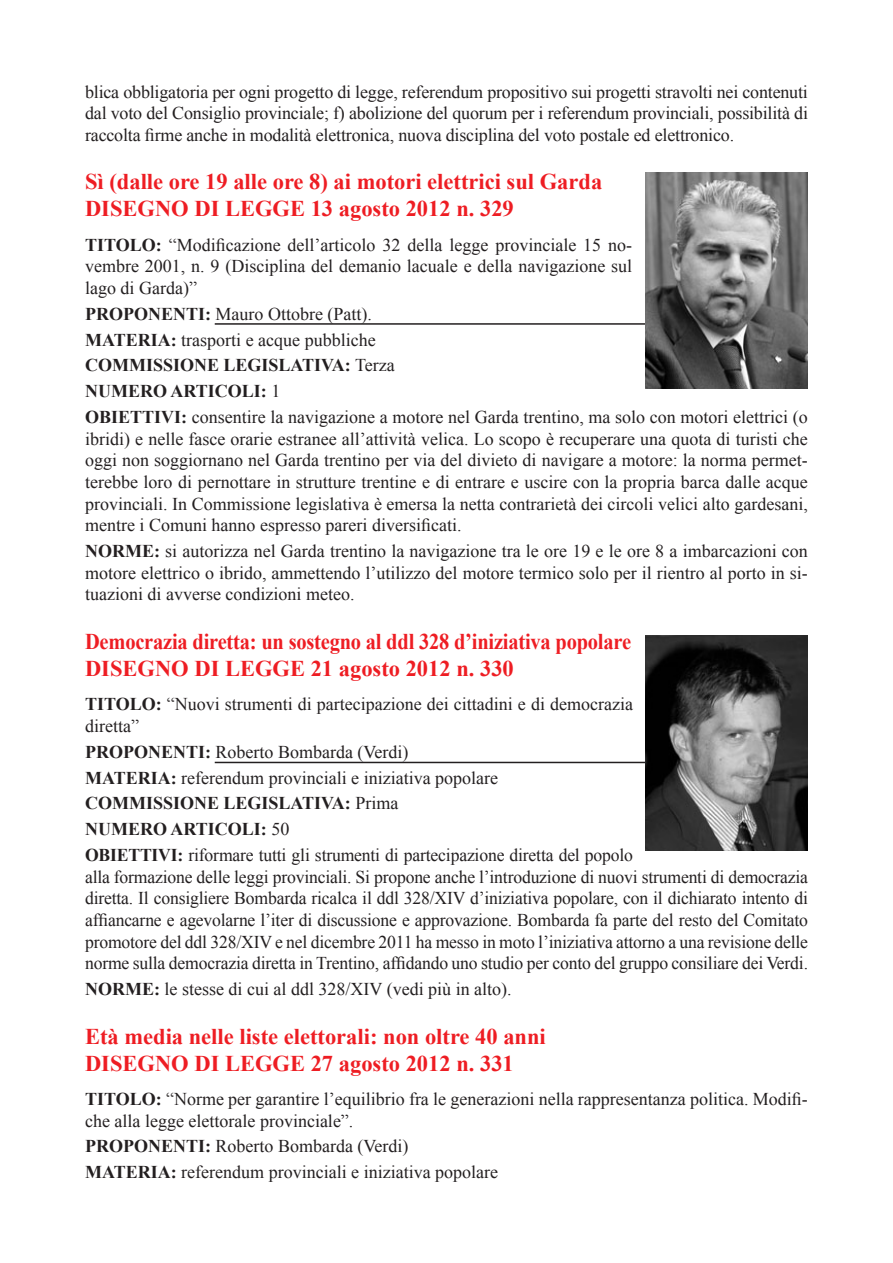
<style>
.page{position:relative;width:893px;height:1263px;background:#fff}
.page>*{position:absolute;margin:0;border:0;box-sizing:border-box;transform-origin:0 0}
.t1{font:700 22.5px/27px "Times New Roman";color:#ee1d23}
.t2{font:700 22.5px/27px "Times New Roman";color:#ee1d23;scale:.91 1}
.t3{font:18px/21.6px "Times New Roman";color:#231f20;text-align:justify}
.s1{font-weight:700}
</style>
<div class="page">
<hr style="left:215px;top:323px;width:496px;height:2px;background:#231f20">
<img style="left:645px;top:173px;width:163px;height:215px">
<hr style="left:215px;top:762px;width:496px;height:1px;background:#231f20">
<img style="left:646px;top:636px;width:162px;height:214px">
<p class="t3" style="left:85px;top:80px;width:724px">blica obbligatoria per ogni progetto di legge, referendum propositivo sui progetti stravolti nei contenuti dal voto del Consiglio provinciale; f) abolizione del quorum per i referendum provinciali, possibilità di raccolta firme anche in modalità elettronica, nuova disciplina del voto postale ed elettronico.</p>
<p class="t1" style="left:85px;top:168px;width:519px">Sì (dalle ore 19 alle ore 8) ai motori elettrici sul Garda<br>DISEGNO DI LEGGE 13 agosto 2012 n. 329</p>
<p class="t3" style="left:85px;top:234px;width:549px"><span class="s1">TITOLO:</span> “Modificazione dell’articolo 32 della legge provinciale 15 no&shy;vembre 2001, n. 9 (Disciplina del demanio lacuale e della navigazione sul lago di Garda)”</p>
<p class="t3" style="left:85px;top:301px;width:724px;line-height:25.8px;text-align:left"><span class="s1">PROPONENTI:</span> Mauro Ottobre (Patt).<br><span class="s1">MATERIA:</span> trasporti e acque pubbliche<br><span class="s1">COMMISSIONE LEGISLATIVA:</span> Terza<br><span class="s1">NUMERO ARTICOLI:</span> 1<br><span class="s1">OBIETTIVI:</span> consentire la navigazione a motore nel Garda trentino, ma solo con motori elettrici (o</p>
<p class="t3" style="left:85px;top:428px;width:724px">ibridi) e nelle fasce orarie estranee all’attività velica. Lo scopo è recuperare una quota di turisti che oggi non soggiornano nel Garda trentino per via del divieto di navigare a motore: la norma permet&shy;terebbe loro di pernottare in strutture trentine e di entrare e uscire con la propria barca dalle acque provinciali. In Commissione legislativa è emersa la netta contrarietà dei circoli velici alto gardesani, mentre i Comuni hanno espresso pareri diversificati.</p>
<p class="t3" style="left:85px;top:540px;width:724px"><span class="s1">NORME:</span> si autorizza nel Garda trentino la navigazione tra le ore 19 e le ore 8 a imbarcazioni con motore elettrico o ibrido, ammettendo l’utilizzo del motore termico solo per il rientro al porto in si&shy;tuazioni di avverse condizioni meteo.</p>
<p class="t2" style="left:85px;top:627px;width:602px">Democrazia diretta: un sostegno al ddl 328 d’iniziativa popolare<br>DISEGNO DI LEGGE 21 agosto 2012 n. 330</p>
<p class="t3" style="left:85px;top:693px;width:549px"><span class="s1">TITOLO:</span> “Nuovi strumenti di partecipazione dei cittadini e di democrazia diretta”</p>
<p class="t3" style="left:85px;top:738px;width:550px;line-height:25.8px;text-align:left"><span class="s1">PROPONENTI:</span> Roberto Bombarda (Verdi)<br><span class="s1">MATERIA:</span> referendum provinciali e iniziativa popolare <span class="s1">COMMISSIONE LEGISLATIVA:</span> Prima<br><span class="s1">NUMERO ARTICOLI:</span> 50<br><span class="s1">OBIETTIVI:</span> riformare tutti gli strumenti di partecipazione diretta del popolo</p>
<p class="t3" style="left:85px;top:866px;width:725px">alla formazione delle leggi provinciali. Si propone anche l’introduzione di nuovi strumenti di democrazia diretta. Il consigliere Bombarda ricalca il ddl 328/XIV d’iniziativa popolare, con il dichiarato intento di affiancarne e agevolarne l’iter di discussione e approvazione. Bombarda fa parte del resto del Comitato promotore del ddl 328/XIV e nel dicembre 2011 ha messo in moto l’iniziativa attorno a una revisione delle norme sulla democrazia diretta in Trentino, affidando uno studio per conto del gruppo consiliare dei Verdi.</p>
<p class="t3" style="left:85px;top:978px;width:428px"><span class="s1">NORME:</span> le stesse di cui al ddl 328/XIV (vedi più in alto).</p>
<p class="t1" style="left:85px;top:1022px;width:462px">Età media nelle liste elettorali: non oltre 40 anni<br>DISEGNO DI LEGGE 27 agosto 2012 n. 331</p>
<p class="t3" style="left:85px;top:1088px;width:724px"><span class="s1">TITOLO:</span> “Norme per garantire l’equilibrio fra le generazioni nella rappresentanza politica. Modifi&shy;che alla legge elettorale provinciale”.</p>
<p class="t3" style="left:85px;top:1133px;width:415px;line-height:25.8px"><span class="s1">PROPONENTI:</span> Roberto Bombarda (Verdi)<br><span class="s1">MATERIA:</span> referendum provinciali e iniziativa popolare</p>
</div>
